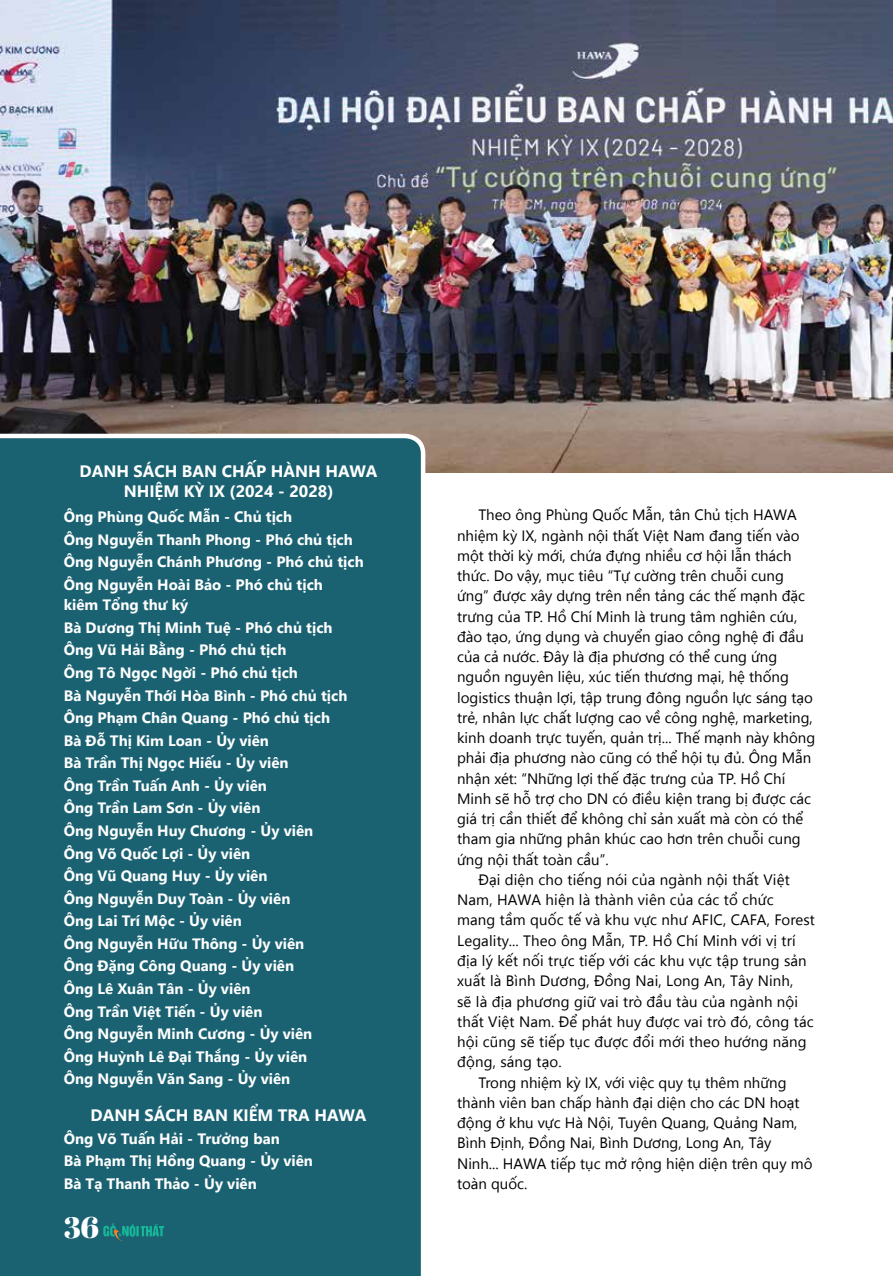
<style>
.page{position:relative;width:893px;height:1276px;background:#fff}
.page>*{position:absolute;margin:0;border:0;box-sizing:border-box;transform-origin:0 0}
.t1{font:30px "SVN Abril Fatface";color:#fff}
.t2{font:16.5px/20.4px "SVN Segoe UI Bold";color:#fff}
.t3{font:15px "SVN Segoe UI";color:#000}
.t4{font:15px/22.5px "SVN Segoe UI Bold";color:#fff}
</style>
<div class="page">
<img style="left:0;top:0;width:893px;height:473px">
<div style="left:0;top:434px;width:425px;height:842px;background:#1a6272"></div>
<svg style="left:103px;top:1223px;width:61px;height:17px"></svg>
<p class="t2" style="left:124px;top:460px;width:255px;text-indent:10px">sách Ban chấp hành HAWA nh iệm kỳ IX (2024 - 2028)</p>
<p class="t4" style="left:64px;top:504px;width:301px">Ông Phùng Quốc Mẫn - Chủ tịch<br>Ông Nguyễn Thanh Phong - Phó chủ tịch<br>Ông Nguyễn Chánh Phương - Phó chủ tịch<br>Ông Nguyễn Hoài Bảo - Phó chủ tịch</p>
<p class="t4" style="left:64px;top:593px;width:285px">kiêm Tổng thư ký<br>Bà Dương Thị Minh Tuệ - Phó chủ tịch<br>Ông Vũ Hải Bằng - Phó chủ tịch<br>Ông Tô Ngọc Ngời - Phó chủ tịch<br>Bà Nguyễn Thới Hòa Bình - Phó chủ tịch<br>Ông Phạm Chân Quang - Phó chủ tịch<br>Bà Đỗ Thị Kim Loan - Ủy viên<br>Bà Trần Thị Ngọc Hiếu - Ủy viên<br>Ông Trần Tuấn Anh - Ủy viên<br>Ông Trần Lam Sơn - Ủy viên<br>Ông Nguyễn Huy Chương - Ủy viên<br>Ông Võ Quốc Lợi - Ủy viên<br>Ông Vũ Quang Huy - Ủy viên<br>Ông Nguyễn Duy Toàn - Ủy viên<br>Ông Lai Trí Mộc - Ủy viên<br>Ông Nguyễn Hữu Thông - Ủy viên<br>Ông Đặng Công Quang - Ủy viên<br>Ông Lê Xuân Tân - Ủy viên<br>Ông Trần Việt Tiến - Ủy viên<br>Ông Nguyễn Minh Cương - Ủy viên<br>Ông Huỳnh Lê Đại Thắng - Ủy viên<br>Ông Nguyễn Văn Sang - Ủy viên</p>
<p class="t2" style="left:91px;top:1104px;width:26px">Danh</p>
<p class="t2" style="left:145px;top:1104px;width:145px">sách Ban Kiểm tra</p>
<p class="t2" style="left:314px;top:1104px;width:54px">HAWA</p>
<p class="t4" style="left:64px;top:1126px;width:251px">Ông Võ Tuấn Hải - Trưởng ban<br>Bà Phạm Thị Hồng Quang - Ủy viên<br>Bà Tạ Thanh Thảo - Ủy viên</p>
<h1 class="t1" style="left:64px;top:1204px;width:37px">36</h1>
<p class="t2" style="left:80px;top:460px;width:26px">Danh</p>
<p class="t3" style="left:478px;top:504px;width:320px">Theo ông Phùng Quốc Mẫn, tân Chủ tịch HAWA</p>
<p class="t3" style="left:457px;top:524px;width:344px">nhiệm kỳ IX, ngành nội thất Việt Nam đang tiến vào</p>
<p class="t3" style="left:457px;top:544px;width:336px">một thời kỳ mới, chứa đựng nhiều cơ hội lẫn thách</p>
<p class="t3" style="left:457px;top:565px;width:328px">thức. Do vậy, mục tiêu “Tự cường trên chuỗi cung</p>
<p class="t3" style="left:457px;top:585px;width:349px">ứng” được xây dựng trên nền tảng các thế mạnh đặc</p>
<p class="t3" style="left:457px;top:605px;width:342px">trưng của TP. Hồ Chí M inh là trung tâm nghiên cứu,</p>
<p class="t3" style="left:457px;top:625px;width:348px">đào tạo, ứng dụng và chuyển giao công nghệ đi đầu</p>
<p class="t3" style="left:457px;top:646px;width:322px">của cả nước. Đây là địa phương có thể cung ứng</p>
<p class="t3" style="left:457px;top:666px;width:333px">nguồn nguyên liệu, xúc tiến thương mại, hệ thống</p>
<p class="t3" style="left:457px;top:686px;width:357px">logistics thuận lợi, tập trung đông nguồn lực sáng tạo</p>
<p class="t3" style="left:457px;top:706px;width:357px">trẻ, nhân lực chất lượng cao về công nghệ, marketing,</p>
<p class="t3" style="left:457px;top:727px;width:360px">kinh doanh trực tuyến, quản trị... Thế mạnh này không</p>
<p class="t3" style="left:457px;top:747px;width:356px">phải địa phương nào cũng có thể hội tụ đủ. Ông Mẫn</p>
<p class="t3" style="left:457px;top:767px;width:330px">nhận xét: “Những lợi thế đặc trưng của TP. Hồ Chí</p>
<p class="t3" style="left:457px;top:787px;width:355px">M inh sẽ hỗ trợ cho DN có điều kiện trang bị được các</p>
<p class="t3" style="left:457px;top:808px;width:348px">giá trị cần thiết để không chỉ sản xuất mà còn có thể</p>
<p class="t3" style="left:457px;top:828px;width:345px">tham gia những phân khúc cao hơn trên chuỗi cung</p>
<p class="t3" style="left:457px;top:848px;width:153px">ứng nội thất toàn cầu”.</p>
<p class="t3" style="left:478px;top:868px;width:313px">Đại diện cho tiếng nói của ngành nội thất Việt</p>
<p class="t3" style="left:457px;top:889px;width:318px">Nam, HAWA hiện là thành viên của các tổ chức</p>
<p class="t3" style="left:457px;top:909px;width:359px">mang tầm quốc tế và khu vực như AFIC, CAFA, Forest</p>
<p class="t3" style="left:457px;top:929px;width:340px">Legality... Theo ông Mẫn, TP. Hồ Chí M inh với vị trí</p>
<p class="t3" style="left:457px;top:949px;width:351px">địa lý kết nối trực tiếp với các khu vực tập trung sản</p>
<p class="t3" style="left:457px;top:970px;width:338px">xuất là Bình Dương, Đồng Nai, Long An, Tây Ninh,</p>
<p class="t3" style="left:457px;top:990px;width:342px">sẽ là địa phương giữ vai trò đầu tàu của ngành nội</p>
<p class="t3" style="left:457px;top:1010px;width:358px">thất Việt Nam. Để phát huy được vai trò đó, công tác</p>
<p class="t3" style="left:457px;top:1030px;width:351px">hội cũng sẽ tiếp tục được đổi mới theo hướng năng</p>
<p class="t3" style="left:457px;top:1051px;width:106px">động, sáng tạo.</p>
<p class="t3" style="left:478px;top:1071px;width:310px">Trong nhiệm kỳ IX, với việc quy tụ thêm những</p>
<p class="t3" style="left:457px;top:1091px;width:344px">thành viên ban chấp hành đại diện cho các DN hoạt</p>
<p class="t3" style="left:457px;top:1111px;width:342px">động ở khu vực Hà Nội, Tuyên Quang, Quảng Nam,</p>
<p class="t3" style="left:457px;top:1132px;width:316px">Bình Định, Đồng Nai, Bình Dương, Long An, Tây</p>
<p class="t3" style="left:457px;top:1152px;width:357px">Ninh... HAWA tiếp tục mở rộng hiện diện trên quy mô</p>
<p class="t3" style="left:457px;top:1172px;width:72px">toàn quốc.</p>
</div>
